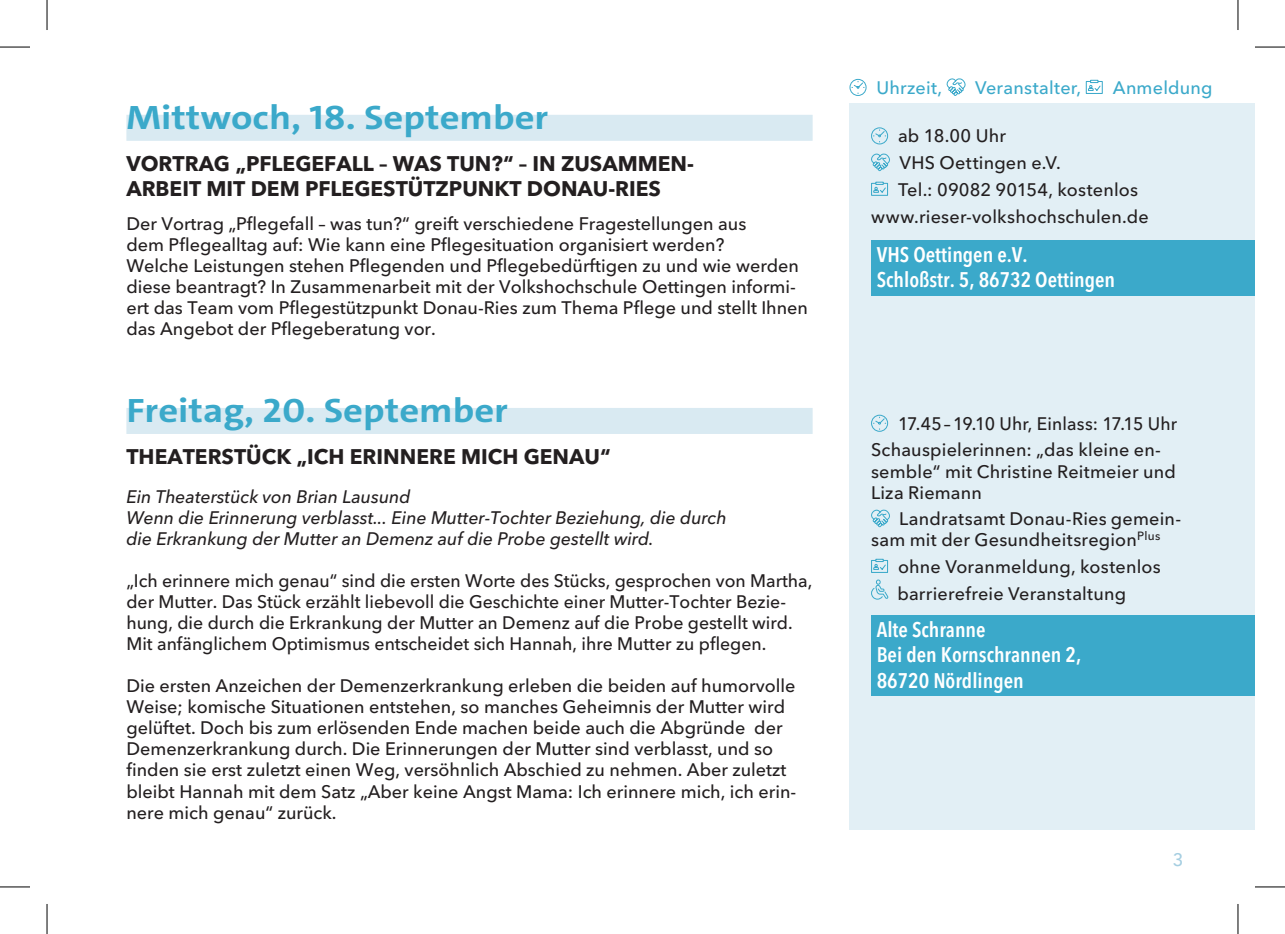
<style>
.page{position:relative;width:1285px;height:934px;background:#fff}
.page>*{position:absolute;margin:0;border:0;box-sizing:border-box;transform-origin:0 0}
.t1{font:700 34px "The Sans C4 s";color:#3ba9ca;scale:1.14 1}
.t2{font:700 21px/25.2px "Avenir Next LT Pro";color:#231f20}
.t3{font:600 condensed 21px/25.2px "Avenir Next LT Pro";color:#fff}
.t4{font:500 18px/21px "Avenir Next LT Pro";color:#231f20}
.t5{font:italic 500 18px/21px "Avenir Next LT Pro";color:#231f20}
.t6{font:500 18px "Avenir Next LT Pro";letter-spacing:.01em;color:#3ba9ca}
.t7{font:500 18px "Avenir Next LT Pro";color:#a5cee1}
</style>
<div class="page">
<div style="left:849px;top:104px;width:406px;height:725px;background:#e2eff5"></div>
<svg style="left:871px;top:127px;width:17px;height:18px"></svg>
<svg style="left:871px;top:153px;width:19px;height:19px"></svg>
<svg style="left:871px;top:181px;width:17px;height:15px"></svg>
<div style="left:871px;top:240px;width:384px;height:56px;background:#3ba9ca"></div>
<svg style="left:871px;top:414px;width:17px;height:18px"></svg>
<svg style="left:871px;top:509px;width:19px;height:19px"></svg>
<svg style="left:871px;top:558px;width:18px;height:42px"></svg>
<div style="left:871px;top:615px;width:384px;height:80px;background:#3ba9ca"></div>
<div style="left:126px;top:115px;width:686px;height:26px;background:#d9eaf2"></div>
<div style="left:126px;top:408px;width:686px;height:26px;background:#d9eaf2"></div>
<svg style="left:849px;top:78px;width:18px;height:18px"></svg>
<svg style="left:946px;top:78px;width:20px;height:18px"></svg>
<svg style="left:1085px;top:79px;width:18px;height:15px"></svg>
<hr style="left:0;top:47px;width:30px;height:1px;background:#000">
<hr style="left:1255px;top:47px;width:30px;height:1px;background:#000">
<hr style="left:0;top:886px;width:30px;height:1px;background:#000">
<hr style="left:1255px;top:886px;width:30px;height:1px;background:#000">
<hr style="left:47px;top:0;width:1px;height:30px;background:#000">
<hr style="left:47px;top:903px;width:1px;height:30px;background:#000">
<hr style="left:1237px;top:0;width:1px;height:30px;background:#000">
<hr style="left:1237px;top:903px;width:1px;height:30px;background:#000">
<h1 class="t1" style="left:126px;top:96px;width:372px">Mittwoch, 18. September</h1>
<p class="t2" style="left:126px;top:151px;width:569px">VORTRAG „PFLEGEFALL – WAS TUN?“ – IN ZUSAMMEN-<br>ARBEIT MIT DEM PFLEGESTÜTZPUNKT DONAU-RIES</p>
<p class="t4" style="left:126px;top:213px;width:683px">Der Vortrag „Pflegefall – was tun?“ greift verschiedene Fragestellungen aus<br>dem Pflegealltag auf: Wie kann eine Pflegesituation organisiert werden?<br>Welche Leistungen stehen Pflegenden und Pflegebedürftigen zu und wie werden diese beantragt? In Zusammenarbeit mit der Volkshochschule Oettingen informi&shy;ert das Team vom Pflegestützpunkt Donau-Ries zum Thema Pflege und stellt Ihnen das Angebot der Pflegeberatung vor.</p>
<h1 class="t1" style="left:126px;top:388px;width:336px">Freitag, 20. September</h1>
<p class="t2" style="left:126px;top:444px;width:486px">THEATERSTÜCK „ICH ERINNERE MICH GENAU“</p>
<p class="t5" style="left:126px;top:486px;width:602px">Ein Theaterstück von Brian Lausund<br>Wenn die Erinnerung verblasst... Eine Mutter-Tochter Beziehung, die durch die Erkrankung der Mutter an Demenz auf die Probe gestellt wird.</p>
<p class="t4" style="left:126px;top:570px;width:687px">„Ich erinnere mich genau“ sind die ersten Worte des Stücks, gesprochen von Martha, der Mutter. Das Stück erzählt liebevoll die Geschichte einer Mutter-Tochter Bezie&shy;hung, die durch die Erkrankung der Mutter an Demenz auf die Probe gestellt wird.<br>Mit anfänglichem Optimismus entscheidet sich Hannah, ihre Mutter zu pflegen.</p>
<p class="t4" style="left:126px;top:675px;width:671px">Die ersten Anzeichen der Demenzerkrankung erleben die beiden auf humorvolle Weise; komische Situationen entstehen, so manches Geheimnis der Mutter wird gelüftet. Doch bis zum erlösenden Ende machen beide auch die Abgründe der Demenzerkrankung durch. Die Erinnerungen der Mutter sind verblasst, und so finden sie erst zuletzt einen Weg, versöhnlich Abschied zu nehmen. Aber zuletzt bleibt Hannah mit dem Satz „Aber keine Angst Mama: Ich erinnere mich, ich erin&shy;nere mich genau“ zurück.</p>
<p class="t6" style="left:876px;top:77px;width:67px">Uhrzeit,</p>
<p class="t6" style="left:975px;top:77px;width:108px">Veranstalter,</p>
<p class="t6" style="left:1113px;top:77px;width:101px">Anmeldung</p>
<p class="t4" style="left:898px;top:126px;width:109px">ab 18.00 Uhr</p>
<p class="t4" style="left:899px;top:152px;width:163px">VHS Oettingen e.V.</p>
<p class="t4" style="left:898px;top:179px;width:241px">Tel.: 09082 90154, kostenlos</p>
<p class="t4" style="left:871px;top:206px;width:279px">www.rieser-volkshochschulen.de</p>
<p class="t3" style="left:876px;top:242px;width:240px">VHS Oettingen e.V.<br>Schloßstr. 5, 86732 Oettingen</p>
<p class="t4" style="left:871px;top:410px;width:307px;line-height:26.6px;text-indent:27px">17.45–19.10 Uhr, Einlass: 17.15 Uhr<br>Schauspielerinnen: „das kleine en-</p>
<p class="t4" style="left:871px;top:460px;width:306px">semble“ mit Christine Reitmeier und<br>Liza Riemann</p>
<p class="t4" style="left:871px;top:508px;width:312px;text-indent:28px">Landratsamt Donau-Ries gemein&shy;sam mit der Gesundheitsregion<sup>Plus</sup></p>
<p class="t4" style="left:897px;top:553px;width:265px;line-height:26.6px">ohne Voranmeldung, kostenlos barrierefreie Veranstaltung</p>
<p class="t3" style="left:876px;top:616px;width:206px">Alte Schranne<br>Bei den Kornschrannen 2,<br>86720 Nördlingen</p>
<p class="t7" style="left:1172px;top:848px;width:12px">3</p>
</div>
